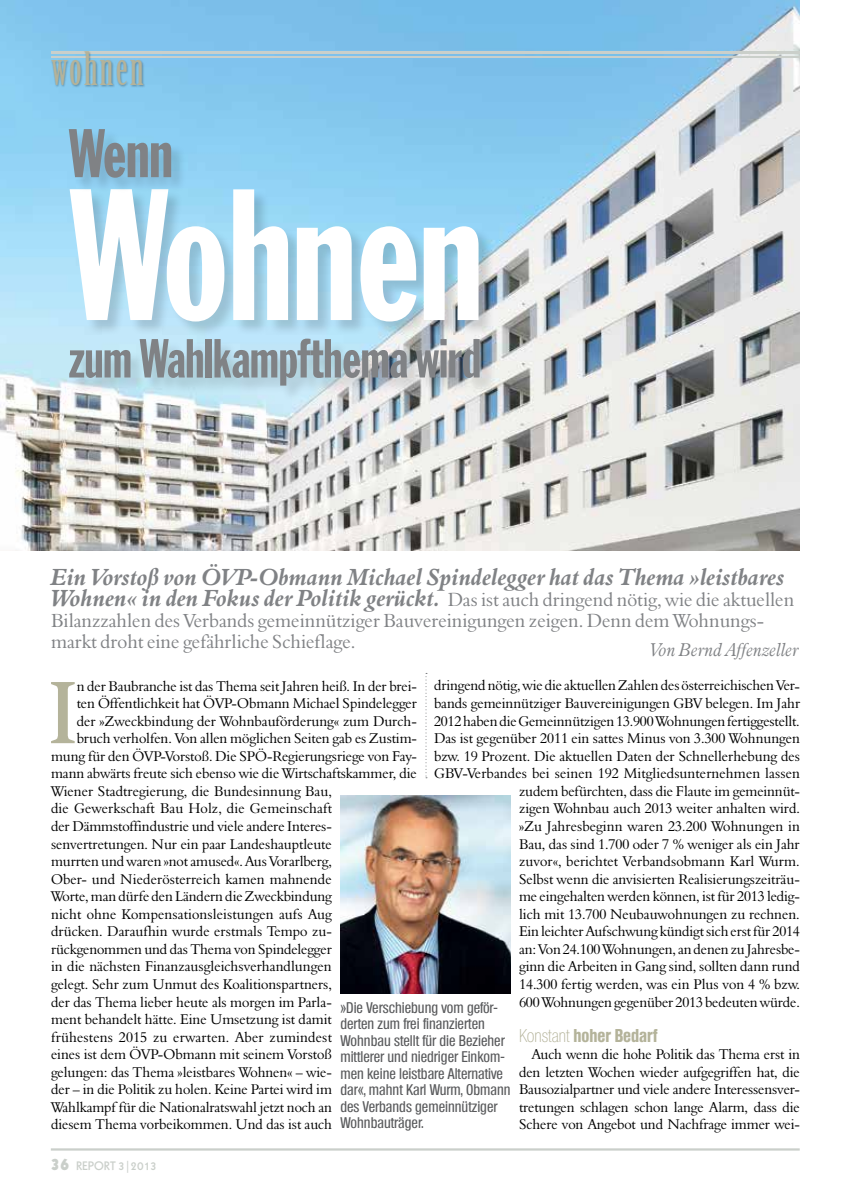
<style>
.page{position:relative;width:851px;height:1191px;background:#fff}
.page>*{position:absolute;margin:0;border:0;box-sizing:border-box;transform-origin:0 0}
.t1{font:183.75px "Franklin Gothic Extra Cond";color:#fff}
.t2{font:500 91.2px "Slimbach";color:#b4b39a}
.t3{font:67.5px "Franklin Gothic Extra Cond";color:#808285}
.t4{font:54px "Franklin Gothic Extra Cond";color:#808285}
.t5{font:45px "Birch Std";letter-spacing:.05em;color:#b4b39a}
.t6{font:24px "Aldine 401 BT Bold Italic A";color:#808285}
.t7{font:19.5px/21px "Aldine 401 BT Roman A";color:#808285}
.t8{font:700 condensed 18px "Olympia";color:#b4b39a}
.t9{font:italic 300 18px "Aldine 721 BT";color:#808285}
.t10{font:500 condensed 15px/16.5px "Olympia";color:#58595b}
.t11{font:14.55px/17.5px "Aldine 401 BT Roman A";letter-spacing:-.005em;color:#000;text-align:right}
.t12{font:12px "Geometric 231 BT Bold C";color:#cacfca}
.s1{font-family:"Aldine 401 BT Bold Italic A";font-size:24px}
.s2{font-family:"Olnova";font-weight:300}
.s3{font-family:"Geometric 231 BT Heavy C";font-size:16.5px}
</style>
<div class="page">
<img style="left:0;top:0;width:799px;height:550px">
<div style="left:70px;top:189px;width:425px;height:149px;background:#000;opacity:.15"></div>
<div style="left:70px;top:339px;width:426px;height:63px;background:#000;opacity:.15"></div>
<div style="left:70px;top:129px;width:118px;height:65px;background:#000;opacity:.15"></div>
<svg style="left:425px;top:673px;width:2px;height:105px"></svg>
<hr style="left:51px;top:51px;width:748px;height:3px;background:#cacfca">
<hr style="left:51px;top:56px;width:748px;height:1px;background:#cacfca">
<div style="left:50px;top:51px;width:97px;height:37px;background:#000;opacity:.3"></div>
<hr style="left:51px;top:1148px;width:748px;height:2px;background:#cacfca">
<img style="left:340px;top:796px;width:170px;height:197px">
<h3 class="t5" style="left:51px;top:43px;width:94px">wohnen</h3>
<h3 class="t3" style="left:68px;top:117px;width:106px">Wenn</h3>
<h1 class="t1" style="left:69px;top:157px;width:415px">Wohnen</h1>
<h3 class="t4" style="left:69px;top:330px;width:413px">zum Wahlkampfthema wird</h3>
<h3 class="t6" style="left:51px;top:561px;width:735px">Ein Vorstoß von ÖVP-Obmann Michael Spindelegger hat das Thema »leistbares</h3>
<h3 class="t7" style="left:51px;top:588px;width:744px"><span class="s1">Wohnen« in den Fokus der Politik gerückt.</span> Das ist auch dringend nötig, wie die aktuellen<br>Bilanzzahlen des Verbands gemeinnütziger Bauvereinigungen zeigen. Denn dem Wohnungs&shy;markt droht eine gefährliche Schieflage.</h3>
<p class="t9" style="left:649px;top:638px;width:151px">Von Bernd Affenzeller</p>
<p class="t11" style="left:434px;top:676px;width:367px">dringend nötig, wie die aktuellen Zahlen des österreichischen Ver&shy;bands gemeinnütziger Bauvereinigungen GBV belegen. Im Jahr 2012 haben die Gemeinnützigen 13.900 Wohnungen fertiggestellt.<br>Das ist gegenüber 2011 ein sattes Minus von 3.300 Wohnungen bzw. 19 Prozent. Die aktuellen Daten der Schnellerhebung des GBV-Verbandes bei seinen 192 Mitgliedsunternehmen lassen zudem befürchten, dass die Flaute im gemeinnüt-<br>zigen Wohnbau auch 2013 weiter anhalten wird.<br>»Zu Jahresbeginn waren 23.200 Wohnungen in<br>Bau, das sind 1.700 oder 7 % weniger als ein Jahr<br>zuvor«, berichtet Verbandsobmann Karl Wurm.<br>Selbst wenn die anvisierten Realisierungszeiträu-<br>me eingehalten werden können, ist für 2013 ledig-<br>lich mit 13.700 Neubauwohnungen zu rechnen.<br>Ein leichter Aufschwung kündigt sich erst für 2014<br>an: Von 24.100 Wohnungen, an denen zu Jahresbe-<br>ginn die Arbeiten in Gang sind, sollten dann rund<br>14.300 fertig werden, was ein Plus von 4 % bzw.<br>600 Wohnungen gegenüber 2013 bedeuten würde.</p>
<p class="t8" style="left:519px;top:1024px;width:140px"><span class="s2">Konstant</span> hoher Bedarf</p>
<p class="t11" style="left:519px;top:1045px;width:282px;text-align:justify;text-indent:13px">Auch wenn die hohe Politik das Thema erst in den letzten Wochen wieder aufgegriffen hat, die Bausozialpartner und viele andere Interessensver&shy;tretungen schlagen schon lange Alarm, dass die Schere von Angebot und Nachfrage immer wei-</p>
<h2 class="t2" style="left:48px;top:657px;width:31px">I</h2>
<p class="t11" style="left:77px;top:676px;width:342px">n der Baubranche ist das Thema seit Jahren heiß. In der brei-</p>
<p class="t11" style="left:77px;top:694px;width:342px">ten Öffentlichkeit hat ÖVP-Obmann Michael Spindelegger</p>
<p class="t11" style="left:77px;top:712px;width:342px">der »Zweckbindung der Wohnbauförderung« zum Durch-</p>
<p class="t11" style="left:77px;top:729px;width:342px">bruch verholfen. Von allen möglichen Seiten gab es Zustim-</p>
<p class="t11" style="left:51px;top:747px;width:367px">mung für den ÖVP-Vorstoß. Die SPÖ-Regierungsriege von Fay-</p>
<p class="t11" style="left:51px;top:764px;width:367px">mann abwärts freute sich ebenso wie die Wirtschaftskammer, die</p>
<p class="t11" style="left:51px;top:782px;width:282px">Wiener Stadtregierung, die Bundesinnung Bau,</p>
<p class="t11" style="left:51px;top:799px;width:282px">die Gewerkschaft Bau Holz, die Gemeinschaft</p>
<p class="t11" style="left:51px;top:817px;width:282px">der Dämmstoffindustrie und viele andere Interes-</p>
<p class="t11" style="left:51px;top:834px;width:282px">senvertretungen. Nur ein paar Landeshauptleute</p>
<p class="t11" style="left:51px;top:852px;width:282px">murrten und waren »not amused«. Aus Vorarlberg,</p>
<p class="t11" style="left:51px;top:869px;width:282px">Ober- und Niederösterreich kamen mahnende</p>
<p class="t11" style="left:51px;top:887px;width:282px">Worte, man dürfe den Ländern die Zweckbindung</p>
<p class="t11" style="left:51px;top:905px;width:282px">nicht ohne Kompensationsleistungen aufs Aug</p>
<p class="t11" style="left:51px;top:922px;width:282px">drücken. Daraufhin wurde erstmals Tempo zu-</p>
<p class="t11" style="left:51px;top:940px;width:282px">rückgenommen und das Thema von Spindelegger</p>
<p class="t11" style="left:51px;top:957px;width:282px">in die nächsten Finanzausgleichsverhandlungen</p>
<p class="t11" style="left:51px;top:975px;width:282px">gelegt. Sehr zum Unmut des Koalitionspartners,</p>
<p class="t11" style="left:51px;top:992px;width:282px">der das Thema lieber heute als morgen im Parla-</p>
<p class="t11" style="left:51px;top:1010px;width:282px">ment behandelt hätte. Eine Umsetzung ist damit</p>
<p class="t11" style="left:51px;top:1027px;width:282px">frühestens 2015 zu erwarten. Aber zumindest</p>
<p class="t11" style="left:51px;top:1045px;width:282px">eines ist dem ÖVP-Obmann mit seinem Vorstoß</p>
<p class="t11" style="left:51px;top:1062px;width:282px">gelungen: das Thema »leistbares Wohnen« – wie-</p>
<p class="t11" style="left:51px;top:1080px;width:282px">der – in die Politik zu holen. Keine Partei wird im</p>
<p class="t11" style="left:51px;top:1098px;width:282px">Wahlkampf für die Nationalratswahl jetzt noch an</p>
<p class="t11" style="left:51px;top:1115px;width:282px">diesem Thema vorbeikommen. Und das ist auch</p>
<p class="t10" style="left:340px;top:999px;width:172px">»Die Verschiebung vom geför&shy;derten zum frei finanzierten<br>Wohnbau stellt für die Bezieher mittlerer und niedriger Einkom&shy;men keine leistbare Alternative dar«, mahnt Karl Wurm, Obmann des Verbands gemeinnütziger<br>Wohnbauträger.</p>
<p class="t12" style="left:51px;top:1157px;width:107px"><span class="s3">36</span> REPORT 3|2013</p>
</div>
